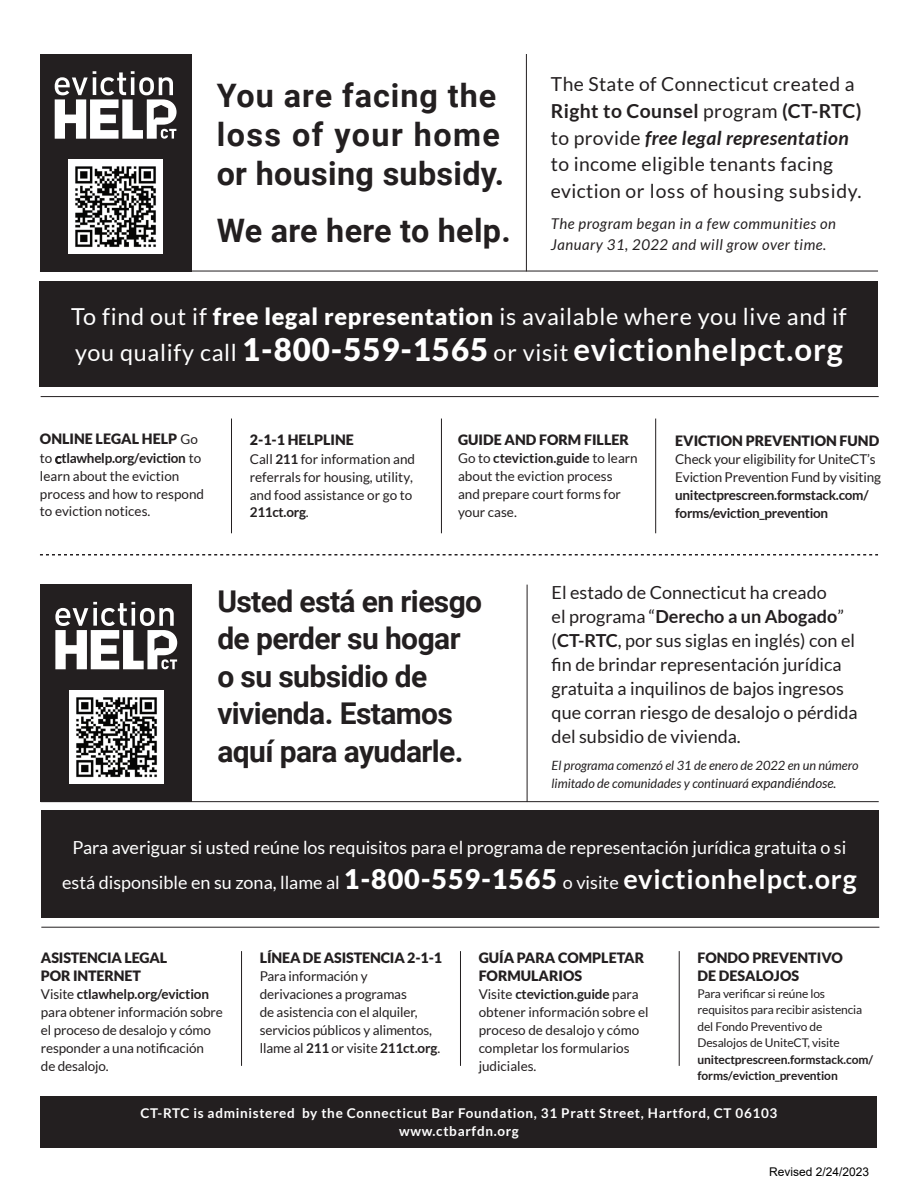
<style>
.page{position:relative;width:918px;height:1188px;background:#fff}
.page>*{position:absolute;margin:0;border:0;box-sizing:border-box;transform-origin:0 0}
.t1{font:700 32.4px/39px "Roboto";letter-spacing:.03em;color:#231f20}
.t2{font:700 32.4px "Roboto";letter-spacing:.01em;color:#231f20}
.t3{font:700 30px/37.5px "Roboto";letter-spacing:-.02em;color:#231f20}
.t4{font:23.4px/35.8px "Lato";letter-spacing:.03em;color:#fff}
.t5{font:19.35px/26.7px "Lato";letter-spacing:.02em;color:#231f20}
.t6{font:18px/24px "Lato";color:#231f20}
.t7{font:18px/35.1px "Lato";color:#fff;text-align:center}
.t8{font:italic 14.85px/20.9px "Lato";letter-spacing:.035em;color:#231f20}
.t9{font:900 14.25px/18px "Lato";color:#231f20}
.t10{font:13.5px/18px "Lato";color:#231f20}
.t11{font:700 13.5px/18px "Lato";letter-spacing:.05em;color:#fff;text-align:center}
.t12{font:italic 12.75px/18px "Lato";color:#231f20}
.t13{font:12px/16.5px "Lato";letter-spacing:-.01em;color:#231f20}
.t14{font:700 12px/16.5px "Lato";letter-spacing:-.01em;color:#231f20}
.t15{font:12px "Arial";color:#000}
.s1{font-weight:700}
.s2{font-weight:700;font-style:italic}
.s3{font-weight:900}
.s4{font-weight:900;font-size:31.2px}
.s5{font-weight:700;font-size:31.2px}
.s6{font-weight:400;font-size:13.5px}
.s7{font-size:13.5px}
.s8{font-weight:900;font-size:27px}
.s9{font-weight:700;font-size:27px}
</style>
<div class="page">
<svg style="left:40px;top:554px;width:838px;height:2px"></svg>
<div style="left:40px;top:281px;width:838px;height:106px;background:#231f20"></div>
<div style="left:41px;top:1096px;width:836px;height:52px;background:#231f20"></div>
<hr style="left:526px;top:54px;width:1px;height:217px;background:#231f20">
<div style="left:40px;top:54px;width:151px;height:217px;background:#231f20"></div>
<svg style="left:55px;top:71px;width:122px;height:68px"></svg>
<img style="left:69px;top:160px;width:93px;height:93px">
<hr style="left:40px;top:271px;width:838px;height:1px;background:#231f20">
<hr style="left:41px;top:396px;width:838px;height:1px;background:#231f20">
<div style="left:41px;top:811px;width:837px;height:107px;background:#231f20"></div>
<hr style="left:527px;top:585px;width:1px;height:217px;background:#231f20">
<div style="left:41px;top:585px;width:151px;height:217px;background:#231f20"></div>
<svg style="left:55px;top:602px;width:122px;height:67px"></svg>
<img style="left:70px;top:690px;width:93px;height:94px">
<hr style="left:41px;top:801px;width:838px;height:1px;background:#231f20">
<hr style="left:41px;top:927px;width:838px;height:1px;background:#231f20">
<hr style="left:231px;top:419px;width:1px;height:114px;background:#231f20">
<hr style="left:441px;top:419px;width:1px;height:114px;background:#231f20">
<hr style="left:655px;top:419px;width:1px;height:114px;background:#231f20">
<hr style="left:241px;top:951px;width:1px;height:115px;background:#231f20">
<hr style="left:460px;top:951px;width:1px;height:115px;background:#231f20">
<hr style="left:679px;top:951px;width:1px;height:115px;background:#231f20">
<p class="t1" style="left:217px;top:75px;width:289px">You are facing the loss of your home or housing subsidy.</p>
<p class="t2" style="left:217px;top:208px;width:296px">We are here to help.</p>
<p class="t5" style="left:551px;top:71px;width:312px">The State of Connecticut created a <span class="s1">Right to Counsel</span> program <span class="s1">(CT-RTC) </span>to provide <span class="s2">free legal representation </span>to income eligible tenants facing eviction or loss of housing subsidy.</p>
<p class="t8" style="left:551px;top:214px;width:287px">The program began in a few communities on<br>January 31, 2022 and will grow over time.</p>
<p class="t4" style="left:71px;top:299px;width:777px">To find out if <span class="s3">free legal representation</span> is available where you live and if you qualify call <span class="s4">1-800-559-1565</span> or visit <span class="s5">evictionhelpct.org</span></p>
<p class="t9" style="left:40px;top:430px;width:159px">ONLINE LEGAL HELP <span class="s6">Go</span></p>
<p class="t10" style="left:40px;top:450px;width:166px">to c<span class="s1">tlawhelp.org/eviction</span> to learn about the eviction process and how to respond to eviction notices.</p>
<p class="t9" style="left:250px;top:431px;width:106px">2-1-1 HELPLINE</p>
<p class="t10" style="left:250px;top:450px;width:167px">Call <span class="s1">211</span> for information and referrals for housing, utility, and food assistance or go to<br><span class="s1">211ct.org</span>.</p>
<p class="t9" style="left:458px;top:430px;width:172px">GUIDE AND FORM FILLER</p>
<p class="t10" style="left:458px;top:449px;width:181px">Go to <span class="s1">cteviction.guide</span> to learn about the eviction process and prepare court forms for your case.</p>
<p class="t9" style="left:675px;top:431px;width:206px">EVICTION PREVENTION FUND</p>
<p class="t10" style="left:675px;top:450px;width:207px">Check your eligibility for UniteCT’s Eviction Prevention Fund by visiting <span class="s1">unitectprescreen.formstack.com/ forms/eviction_prevention</span></p>
<p class="t3" style="left:217px;top:581px;width:266px">Usted está en riesgo de perder su hogar</p>
<p class="t3" style="left:217px;top:656px;width:248px">o su subsidio de vivienda. Estamos aquí para ayudarle.</p>
<p class="t6" style="left:552px;top:580px;width:307px">El estado de Connecticut ha creado<br>el programa “<span class="s1">Derecho a un Abogado</span>” (<span class="s1">CT-RTC</span>, por sus siglas en inglés) con el fin de brindar representación jurídica gratuita a inquilinos de bajos ingresos que corran riesgo de desalojo o pérdida del subsidio de vivienda.</p>
<p class="t12" style="left:552px;top:757px;width:308px">El programa comenzó el 31 de enero de 2022 en un número limitado de comunidades y continuará <span class="s7">expandiéndose.</span></p>
<p class="t7" style="left:62px;top:830px;width:796px">Para averiguar si usted reúne los requisitos para el programa de representación jurídica gratuita o si está disponsible en su zona, llame al <span class="s8">1-800-559-1565</span> o visite <span class="s9">evictionhelpct.org</span></p>
<p class="t9" style="left:41px;top:948px;width:128px">ASISTENCIA LEGAL<br>POR INTERNET</p>
<p class="t10" style="left:41px;top:985px;width:183px">Visite <span class="s1">ctlawhelp.org/eviction </span>para obtener información sobre el proceso de desalojo y cómo responder a una notificación<br>de desalojo.</p>
<p class="t9" style="left:260px;top:948px;width:184px">LÍNEA DE ASISTENCIA 2-1-1</p>
<p class="t10" style="left:260px;top:967px;width:149px">Para información y derivaciones a programas</p>
<p class="t10" style="left:260px;top:1003px;width:182px">de asistencia con el alquiler, servicios públicos y alimentos, llame al <span class="s1">211</span> or visite <span class="s1">211ct.org</span>.</p>
<p class="t9" style="left:479px;top:948px;width:167px">GUÍA PARA COMPLETAR<br>FORMULARIOS</p>
<p class="t10" style="left:479px;top:985px;width:172px">Visite <span class="s1">cteviction.guide</span> para obtener información sobre el proceso de desalojo y cómo completar los formularios judiciales.</p>
<p class="t9" style="left:698px;top:948px;width:147px">FONDO PREVENTIVO<br>DE DESALOJOS</p>
<p class="t13" style="left:698px;top:985px;width:166px">Para verificar si reúne los requisitos para recibir asistencia del Fondo Preventivo de<br>Desalojos de UniteCT, visite</p>
<p class="t14" style="left:698px;top:1051px;width:177px">unitectprescreen.formstack.com/ forms/eviction_prevention</p>
<p class="t11" style="left:140px;top:1104px;width:639px">CT-RTC is administered by the Connecticut Bar Foundation, 31 Pratt Street, Hartford, CT 06103 www.ctbarfdn.org</p>
<p class="t15" style="left:769px;top:1164px;width:102px">Revised 2/24/2023</p>
</div>
